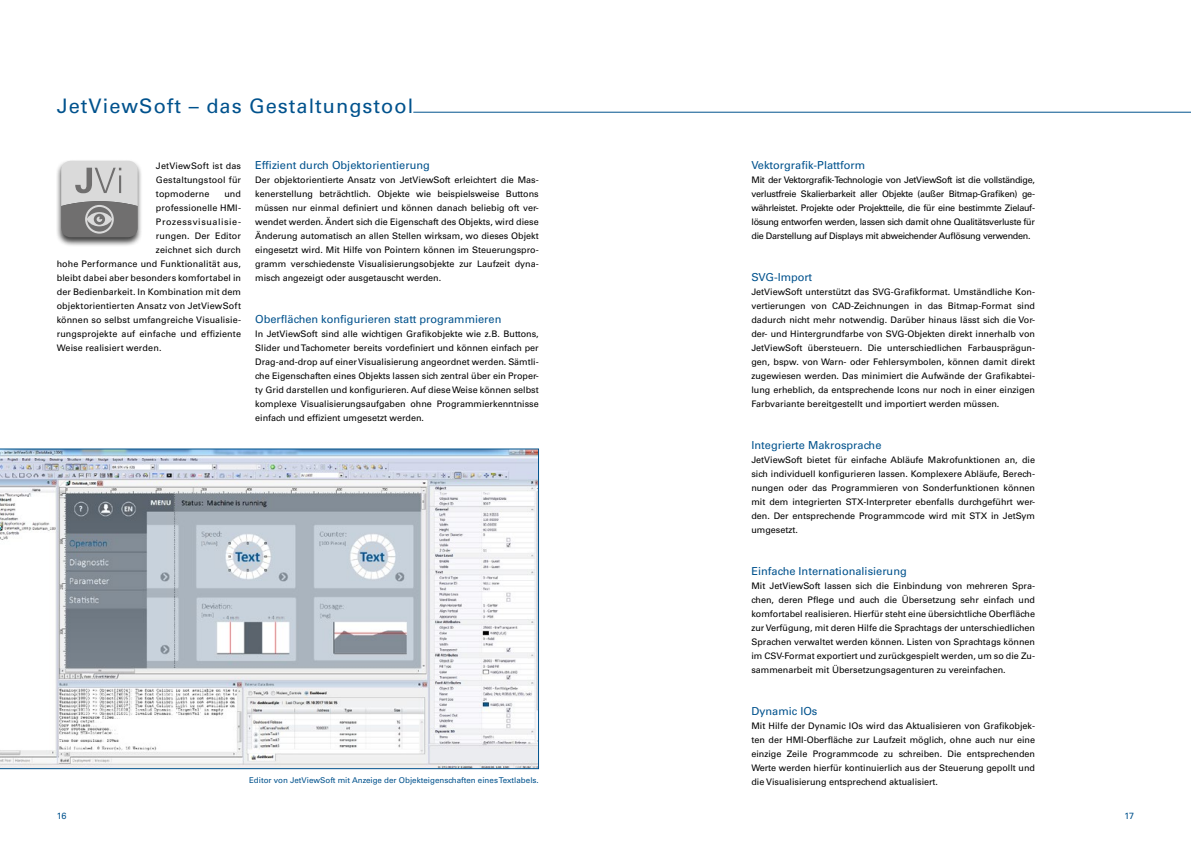
<style>
.page{position:relative;width:1191px;height:842px;background:#fff}
.page>*{position:absolute;margin:0;border:0;box-sizing:border-box;transform-origin:0 0}
.t1{font:20px "Univers LT Std";letter-spacing:.05em;color:#00528d}
.t2{font:11px "Univers LT Std";color:#00528d}
.t3{font:9px/14px "Univers LT Std";color:#000;text-align:justify}
.t4{font:9px "Univers LT Std";color:#00528d}
.t5{font:8px "Univers LT Std";color:#00528d}
</style>
<div class="page">
<hr style="left:413px;top:112px;width:778px;height:1px;background:#00528d">
<svg style="left:0;top:449px;width:539px;height:320px"></svg>
<div style="left:56px;top:159px;width:87px;height:88px;background:#000;opacity:.75"></div>
<svg style="left:61px;top:161px;width:77px;height:76px;background:#aaa9a9"></svg>
<h1 class="t1" style="left:57px;top:94px;width:358px">JetViewSoft – das Gestaltungstool</h1>
<p class="t3" style="left:156px;top:159px;width:87px">JetViewSoft ist das Gestaltungstool für topmoderne</p>
<p class="t3" style="left:156px;top:187px;width:87px;text-indent:68px">und professionelle HMI-Prozessvisualisie&shy;rungen. Der Editor zeichnet sich durch</p>
<p class="t3" style="left:57px;top:257px;width:186px">hohe Performance und Funktionalität aus, bleibt dabei aber besonders komfortabel in der Bedienbarkeit. In Kombination mit dem objektorientierten Ansatz von JetViewSoft können so selbst umfangreiche Visualisie&shy;rungsprojekte auf einfache und effiziente Weise realisiert werden.</p>
<p class="t2" style="left:255px;top:158px;width:176px">Effizient durch Objektorientierung</p>
<p class="t3" style="left:255px;top:173px;width:285px">Der objektorientierte Ansatz von JetViewSoft erleichtert die Mas&shy;kenerstellung beträchtlich. Objekte wie beispielsweise Buttons müssen nur einmal definiert und können danach beliebig oft ver&shy;wendet werden. Ändert sich die Eigenschaft des Objekts, wird diese Änderung automatisch an allen Stellen wirksam, wo dieses Objekt eingesetzt wird. Mit Hilfe von Pointern können im Steuerungspro&shy;gramm verschiedenste Visualisierungsobjekte zur Laufzeit dyna&shy;misch angezeigt oder ausgetauscht werden.</p>
<p class="t2" style="left:255px;top:313px;width:248px">Oberflächen konfigurieren statt programmieren</p>
<p class="t3" style="left:255px;top:327px;width:285px">In JetViewSoft sind alle wichtigen Grafikobjekte wie z.B. Buttons, Slider und Tachometer bereits vordefiniert und können einfach per Drag-and-drop auf einer Visualisierung angeordnet werden. Sämtli&shy;che Eigenschaften eines Objekts lassen sich zentral über ein Proper&shy;ty Grid darstellen und konfigurieren. Auf diese Weise können selbst komplexe Visualisierungsaufgaben ohne Programmierkenntnisse einfach und effizient umgesetzt werden.</p>
<p class="t5" style="left:249px;top:775px;width:291px">Editor von JetViewSoft mit Anzeige der Objekteigenschaften eines Textlabels.</p>
<p class="t2" style="left:751px;top:158px;width:115px">Vektorgrafik-Plattform</p>
<p class="t3" style="left:751px;top:173px;width:285px">Mit der Vektorgrafik-Technologie von JetViewSoft ist die vollständige, verlustfreie Skalierbarkeit aller Objekte (außer Bitmap-Grafiken) ge&shy;währleistet. Projekte oder Projektteile, die für eine bestimmte Zielauf&shy;lösung entworfen werden, lassen sich damit ohne Qualitätsverluste für die Darstellung auf Displays mit abweichender Auflösung verwenden.</p>
<p class="t2" style="left:751px;top:270px;width:62px">SVG-Import</p>
<p class="t3" style="left:751px;top:285px;width:285px">JetViewSoft unterstützt das SVG-Grafikformat. Umständliche Kon&shy;vertierungen von CAD-Zeichnungen in das Bitmap-Format sind dadurch nicht mehr notwendig. Darüber hinaus lässt sich die Vor&shy;der- und Hintergrundfarbe von SVG-Objekten direkt innerhalb von JetViewSoft übersteuern. Die unterschiedlichen Farbausprägun&shy;gen, bspw. von Warn- oder Fehlersymbolen, können damit direkt zugewiesen werden. Das minimiert die Aufwände der Grafikabtei&shy;lung erheblich, da entsprechende Icons nur noch in einer einzigen Farbvariante bereitgestellt und importiert werden müssen.</p>
<p class="t2" style="left:751px;top:438px;width:131px">Integrierte Makrosprache</p>
<p class="t3" style="left:751px;top:453px;width:285px">JetViewSoft bietet für einfache Abläufe Makrofunktionen an, die sich individuell konfigurieren lassen. Komplexere Abläufe, Berech&shy;nungen oder das Programmieren von Sonderfunktionen können mit dem integrierten STX-Interpreter ebenfalls durchgeführt wer&shy;den. Der entsprechende Programmcode wird mit STX in JetSym umgesetzt.</p>
<p class="t2" style="left:751px;top:564px;width:157px">Einfache Internationalisierung</p>
<p class="t3" style="left:751px;top:579px;width:285px">Mit JetViewSoft lassen sich die Einbindung von mehreren Spra&shy;chen, deren Pflege und auch die Übersetzung sehr einfach und komfortabel realisieren. Hierfür steht eine übersichtliche Oberfläche zur Verfügung, mit deren Hilfe die Sprachtags der unterschiedlichen Sprachen verwaltet werden können. Listen von Sprachtags können im CSV-Format exportiert und zurückgespielt werden, um so die Zu&shy;sammenarbeit mit Übersetzungsagenturen zu vereinfachen.</p>
<p class="t2" style="left:751px;top:704px;width:68px">Dynamic IOs</p>
<p class="t3" style="left:751px;top:719px;width:285px">Mit Hilfe der Dynamic IOs wird das Aktualisieren von Grafikobjek&shy;ten der HMI-Oberfläche zur Laufzeit möglich, ohne auch nur eine einzige Zeile Programmcode zu schreiben. Die entsprechenden Werte werden hierfür kontinuierlich aus der Steuerung gepollt und die Visualisierung entsprechend aktualisiert.</p>
<p class="t4" style="left:57px;top:811px;width:11px">16</p>
<p class="t4" style="left:1124px;top:811px;width:11px">17</p>
</div>
